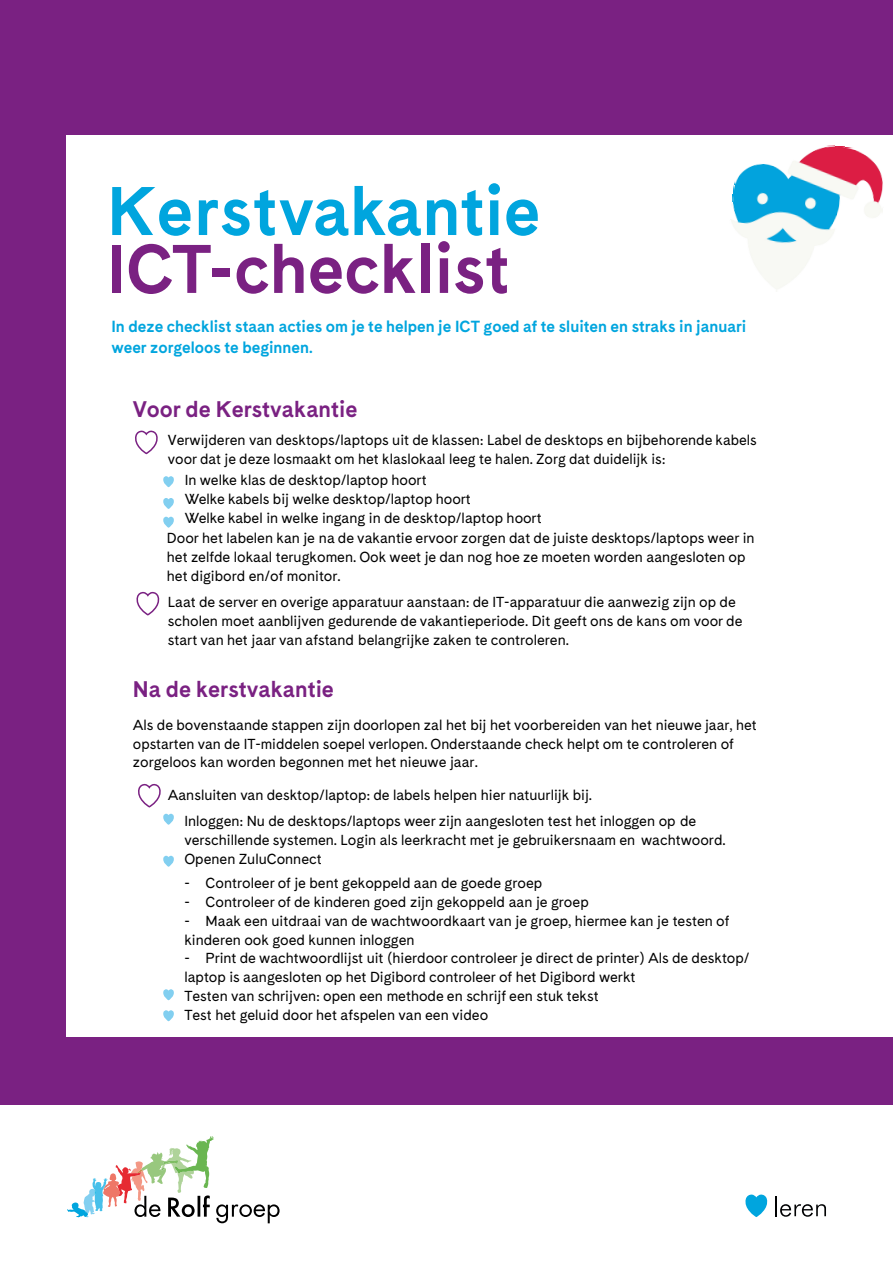
<style>
.page{position:relative;width:893px;height:1263px;background:#fff}
.page>*{position:absolute;margin:0;border:0;box-sizing:border-box;transform-origin:0 0}
.t1{font:700 63.75px "Cadiz";color:#00a5de}
.t2{font:700 63.75px "Cadiz";color:#7a2182}
.t3{font:700 21px "Cadiz";color:#7a2182}
.t4{font:700 15px/21px "Cadiz";color:#00a5de}
.t5{font:13.5px/18.8px "Cadiz";color:#000}
</style>
<div class="page">
<div style="left:0;top:0;width:893px;height:1104px;background:#7a2182"></div>
<svg style="left:67px;top:1136px;width:213px;height:87px"></svg>
<hr style="left:775px;top:1196px;width:2px;height:20px;background:#010203">
<svg style="left:780px;top:1204px;width:46px;height:13px"></svg>
<svg style="left:745px;top:1194px;width:23px;height:23px"></svg>
<div style="left:67px;top:135px;width:826px;height:902px;background:#fff"></div>
<svg style="left:135px;top:430px;width:23px;height:25px"></svg>
<svg style="left:163px;top:476px;width:11px;height:11px"></svg>
<svg style="left:163px;top:498px;width:11px;height:11px"></svg>
<svg style="left:163px;top:517px;width:11px;height:11px"></svg>
<svg style="left:136px;top:591px;width:24px;height:25px"></svg>
<img style="left:731px;top:145px;width:152px;height:144px">
<svg style="left:138px;top:783px;width:23px;height:25px"></svg>
<svg style="left:163px;top:814px;width:11px;height:11px"></svg>
<svg style="left:163px;top:856px;width:11px;height:11px"></svg>
<svg style="left:163px;top:989px;width:11px;height:11px"></svg>
<svg style="left:163px;top:1010px;width:11px;height:11px"></svg>
<h1 class="t1" style="left:107px;top:165px;width:435px">Kerstvakantie</h1>
<h1 class="t2" style="left:107px;top:223px;width:404px">ICT-checklist</h1>
<p class="t4" style="left:111px;top:316px;width:636px">In deze checklist staan acties om je te helpen je ICT goed af te sluiten en straks in januari weer zorgeloos te beginnen.</p>
<h2 class="t3" style="left:133px;top:394px;width:226px">Voor de Kerstvakantie</h2>
<p class="t5" style="left:168px;top:431px;width:590px">Verwijderen van desktops/laptops uit de klassen: Label de desktops en bijbehorende kabels voor dat je deze losmaakt om het klaslokaal leeg te halen. Zorg dat duidelijk is:</p>
<p class="t5" style="left:185px;top:471px;width:358px">In welke klas de desktop/laptop hoort<br>Welke kabels bij welke desktop/laptop hoort<br>Welke kabel in welke ingang in de desktop/laptop hoort</p>
<p class="t5" style="left:167px;top:529px;width:589px">Door het labelen kan je na de vakantie ervoor zorgen dat de juiste desktops/laptops weer in het zelfde lokaal terugkomen. Ook weet je dan nog hoe ze moeten worden aangesloten op het digibord en/of monitor.</p>
<p class="t5" style="left:168px;top:593px;width:576px">Laat de server en overige apparatuur aanstaan: de IT-apparatuur die aanwezig zijn op de scholen moet aanblijven gedurende de vakantieperiode. Dit geeft ons de kans om voor de start van het jaar van afstand belangrijke zaken te controleren.</p>
<h2 class="t3" style="left:133px;top:674px;width:203px">Na de kerstvakantie</h2>
<p class="t5" style="left:133px;top:716px;width:625px">Als de bovenstaande stappen zijn doorlopen zal het bij het voorbereiden van het nieuwe jaar, het opstarten van de IT-middelen soepel verlopen. Onderstaande check helpt om te controleren of zorgeloos kan worden begonnen met het nieuwe jaar.</p>
<p class="t5" style="left:184px;top:783px;width:513px;line-height:25.7px;text-indent:-17px">Aansluiten van desktop/laptop: de labels helpen hier natuurlijk bij.<br>Inloggen: Nu de desktops/laptops weer zijn aangesloten test het inloggen op de</p>
<p class="t5" style="left:184px;top:831px;width:543px">verschillende systemen. Login als leerkracht met je gebruikersnaam en wachtwoord.<br>Openen ZuluConnect</p>
<p class="t5" style="left:184px;top:874px;width:359px">- Controleer of je bent gekoppeld aan de goede groep</p>
<p class="t5" style="left:184px;top:893px;width:406px">- Controleer of de kinderen goed zijn gekoppeld aan je groep</p>
<p class="t5" style="left:184px;top:912px;width:547px">- Maak een uitdraai van de wachtwoordkaart van je groep, hiermee kan je testen of kinderen ook goed kunnen inloggen</p>
<p class="t5" style="left:184px;top:949px;width:567px">- Print de wachtwoordlijst uit (hierdoor controleer je direct de printer) Als de desktop/ laptop is aangesloten op het Digibord controleer of het Digibord werkt<br>Testen van schrijven: open een methode en schrijf een stuk tekst<br>Test het geluid door het afspelen van een video</p>
</div>
